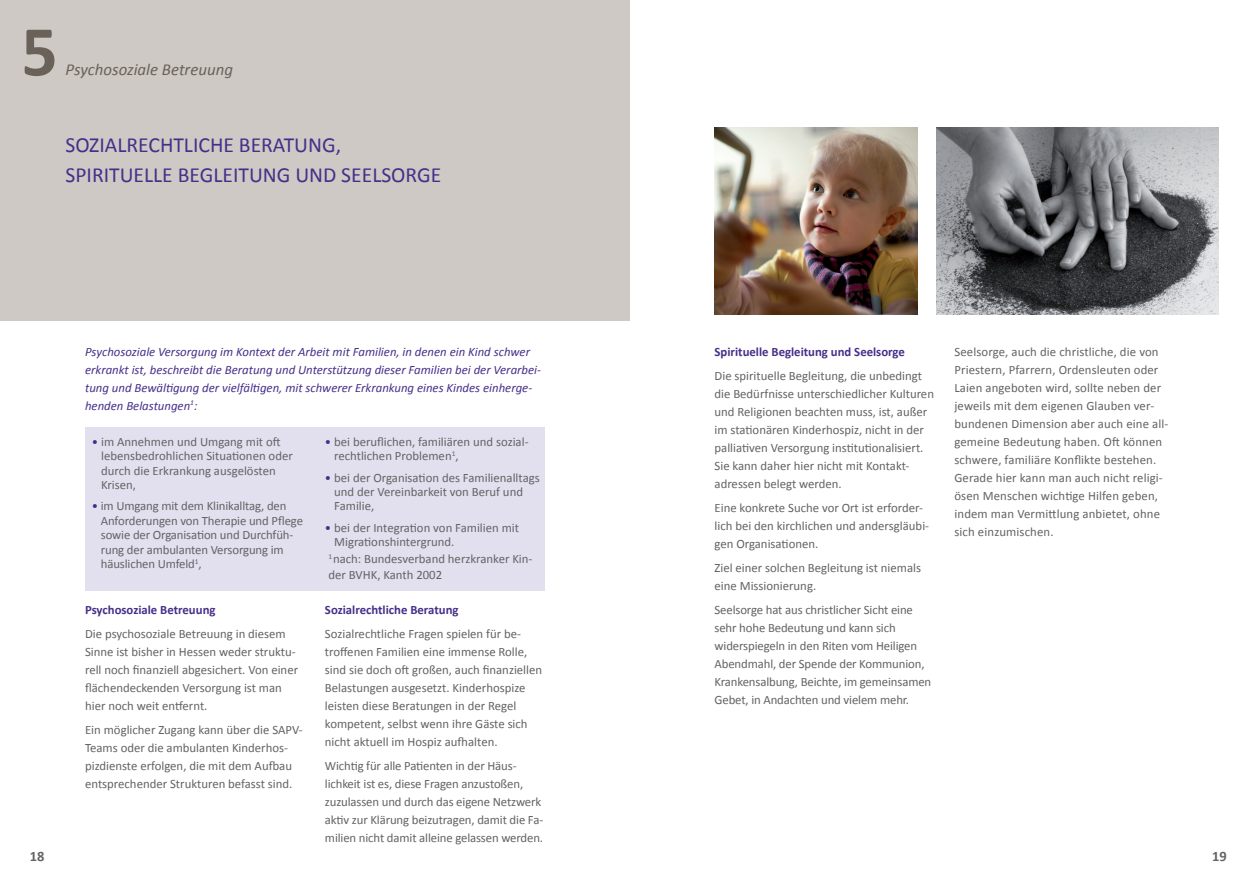
<style>
.page{position:relative;width:1259px;height:893px;background:#fff}
.page>*{position:absolute;margin:0;border:0;box-sizing:border-box;transform-origin:0 0}
.t1{font:700 72px "Calibri";color:#6a6159}
.t2{font:21.6px/30px "Calibri";color:#472f89}
.t3{font:italic 16.8px "Calibri";color:#6a6159}
.t4{font:700 14.4px "Calibri";color:#636366}
.t5{font:12.75px/18px "Calibri";color:#636366}
.t6{font:italic 12.75px/18px "Calibri";color:#472f89}
.t7{font:700 12.75px "Calibri";color:#472f89}
.s1{color:#472f89}
</style>
<div class="page">
<div style="left:85px;top:428px;width:459px;height:163px;background:#e2e0ee"></div>
<div style="left:0;top:0;width:629px;height:321px;background:#cec9c5"></div>
<img style="left:937px;top:128px;width:281px;height:187px">
<img style="left:714px;top:128px;width:203px;height:187px">
<h1 class="t1" style="left:21px;top:7px;width:38px">5</h1>
<h3 class="t3" style="left:65px;top:59px;width:169px">Psychosoziale Betreuung</h3>
<h2 class="t2" style="left:65px;top:128px;width:377px">SOZIALRECHTLICHE BERATUNG,<br>SPIRITUELLE BEGLEITUNG UND SEELSORGE</h2>
<p class="t4" style="left:30px;top:847px;width:16px">18</p>
<p class="t6" style="left:85px;top:342px;width:457px">Psychosoziale Versorgung im Kontext der Arbeit mit Familien, in denen ein Kind schwer erkrankt ist, beschreibt die Beratung und Unterstützung dieser Familien bei der Verarbei&shy;tung und Bewältigung der vielfältigen, mit schwerer Erkrankung eines Kindes einherge&shy;henden Belastungen<sup>1</sup>:</p>
<p class="t5" style="left:101px;top:434px;width:193px;line-height:14.4px;text-indent:-9px"><span class="s1">•</span> im Annehmen und Umgang mit oft lebensbedrohlichen Situationen oder durch die Erkrankung ausgelösten<br>Krisen,</p>
<p class="t5" style="left:101px;top:498px;width:204px;line-height:14.4px;text-indent:-9px"><span class="s1">•</span> im Umgang mit dem Klinikalltag, den Anforderungen von Therapie und Pflege sowie der Organisation und Durchfüh&shy;rung der ambulanten Versorgung im häuslichen Umfeld<sup>1</sup>,</p>
<p class="t7" style="left:85px;top:601px;width:132px">Psychosoziale Betreuung</p>
<p class="t5" style="left:85px;top:624px;width:215px">Die psychosoziale Betreuung in diesem Sinne ist bisher in Hessen weder struktu&shy;rell noch finanziell abgesichert. Von einer flächendeckenden Versorgung ist man hier noch weit entfernt.</p>
<p class="t5" style="left:85px;top:720px;width:219px">Ein möglicher Zugang kann über die SAPV-Teams oder die ambulanten Kinderhos&shy;pizdienste erfolgen, die mit dem Aufbau entsprechender Strukturen befasst sind.</p>
<p class="t5" style="left:334px;top:434px;width:196px;line-height:14.4px;text-indent:-9px"><span class="s1">•</span> bei beruflichen, familiären und sozial&shy;rechtlichen Problemen<sup>1</sup>,</p>
<p class="t5" style="left:334px;top:470px;width:207px;line-height:14.4px;text-indent:-9px"><span class="s1">•</span> bei der Organisation des Familienalltags und der Vereinbarkeit von Beruf und<br>Familie,</p>
<p class="t5" style="left:334px;top:520px;width:186px;line-height:14.4px;text-indent:-9px"><span class="s1">•</span> bei der Integration von Familien mit<br>Migrationshintergrund.</p>
<p class="t5" style="left:328px;top:550px;width:206px;line-height:15.6px"><sup>1</sup>nach: Bundesverband herzkranker Kin&shy;der BVHK, Kanth 2002</p>
<p class="t7" style="left:325px;top:601px;width:135px">Sozialrechtliche Beratung</p>
<p class="t5" style="left:325px;top:624px;width:219px">Sozialrechtliche Fragen spielen für be&shy;troffenen Familien eine immense Rolle, sind sie doch oft großen, auch finanziellen Belastungen ausgesetzt. Kinderhospize leisten diese Beratungen in der Regel kompetent, selbst wenn ihre Gäste sich nicht aktuell im Hospiz aufhalten.</p>
<p class="t5" style="left:325px;top:756px;width:220px">Wichtig für alle Patienten in der Häus&shy;lichkeit ist es, diese Fragen anzustoßen, zuzulassen und durch das eigene Netzwerk aktiv zur Klärung beizutragen, damit die Fa&shy;milien nicht damit alleine gelassen werden.</p>
<p class="t7" style="left:714px;top:343px;width:192px">Spirituelle Begleitung und Seelsorge</p>
<p class="t5" style="left:714px;top:366px;width:221px">Die spirituelle Begleitung, die unbedingt die Bedürfnisse unterschiedlicher Kulturen und Religionen beachten muss, ist, außer im stationären Kinderhospiz, nicht in der palliativen Versorgung institutionalisiert.<br>Sie kann daher hier nicht mit Kontakt&shy;adressen belegt werden.</p>
<p class="t5" style="left:714px;top:498px;width:216px">Eine konkrete Suche vor Ort ist erforder&shy;lich bei den kirchlichen und andersgläubi&shy;gen Organisationen.</p>
<p class="t5" style="left:714px;top:558px;width:208px">Ziel einer solchen Begleitung ist niemals eine Missionierung.</p>
<p class="t5" style="left:714px;top:600px;width:218px">Seelsorge hat aus christlicher Sicht eine sehr hohe Bedeutung und kann sich widerspiegeln in den Riten vom Heiligen Abendmahl, der Spende der Kommunion, Krankensalbung, Beichte, im gemeinsamen Gebet, in Andachten und vielem mehr.</p>
<p class="t5" style="left:954px;top:342px;width:215px">Seelsorge, auch die christliche, die von Priestern, Pfarrern, Ordensleuten oder Laien angeboten wird, sollte neben der jeweils mit dem eigenen Glauben ver&shy;bundenen Dimension aber auch eine all&shy;gemeine Bedeutung haben. Oft können schwere, familiäre Konflikte bestehen.<br>Gerade hier kann man auch nicht religi&shy;ösen Menschen wichtige Hilfen geben, indem man Vermittlung anbietet, ohne sich einzumischen.</p>
<p class="t4" style="left:1212px;top:847px;width:16px">19</p>
</div>
